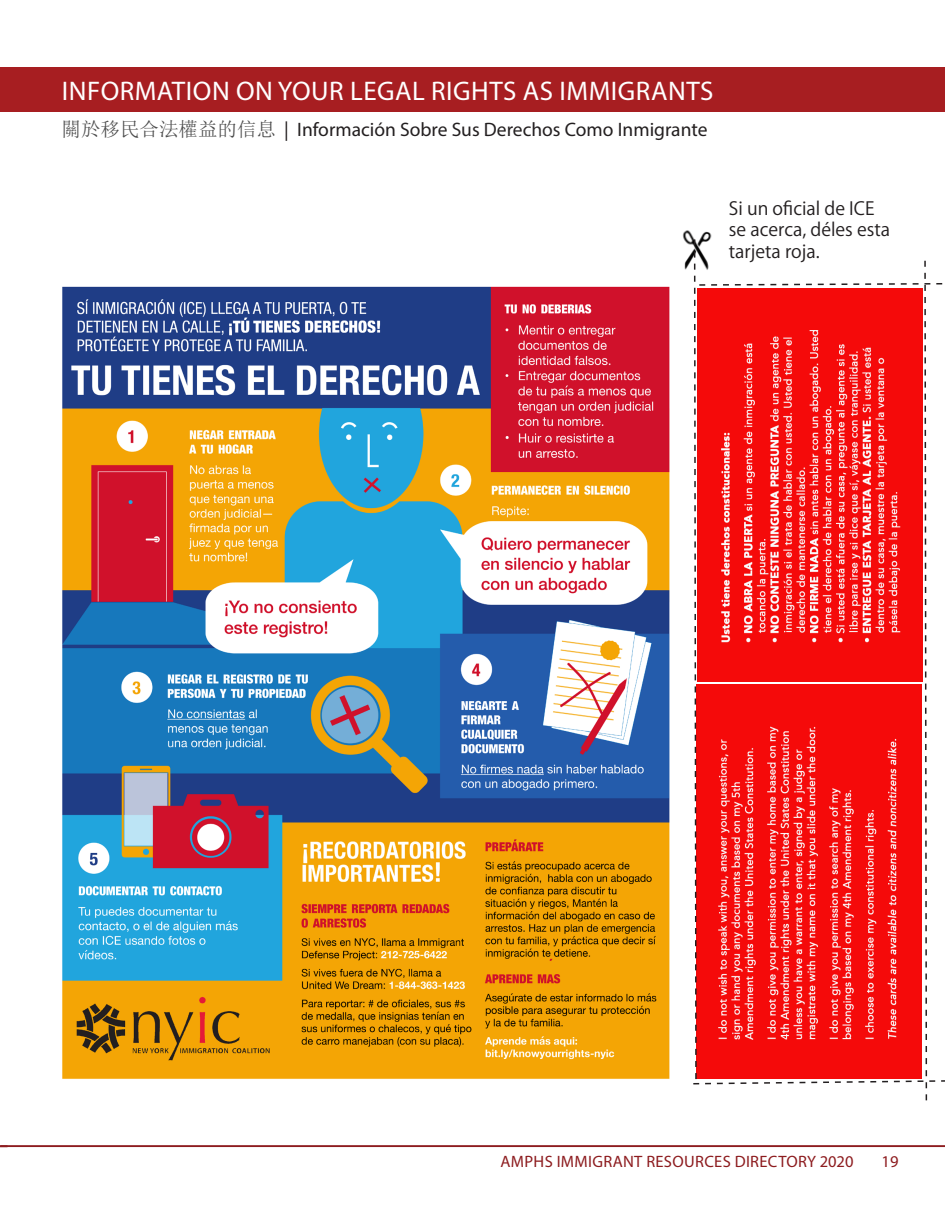
<style>
.page{position:relative;width:945px;height:1215px;background:#fff}
.page>*{position:absolute;margin:0;border:0;box-sizing:border-box;transform-origin:0 0}
.t1{font:27px "Myriad Pro";letter-spacing:.02em;color:#fff}
.t2{font:19.5px "Myriad Pro";color:#231f20}
.t3{font:18px "Koz Go Pr 6 N";color:#231f20}
.t4{font:16.5px "Myriad Pro";letter-spacing:.02em;color:#8d1c1f}
.s1{font-family:"Sim Sun";color:#4b4b4b}
</style>
<div class="page">
<div style="left:0;top:68px;width:945px;height:44px;background:#a71e21"></div>
<img style="left:682px;top:230px;width:30px;height:40px">
<svg style="left:692px;top:238px;width:253px;height:863px"></svg>
<img style="left:698px;top:288px;width:224px;height:394px">
<img style="left:62px;top:286px;width:608px;height:793px">
<hr style="left:0;top:1145px;width:945px;height:2px;background:#8d1c1f">
<h1 class="t1" style="left:62px;top:74px;width:653px">INFORMATION ON YOUR LEGAL RIGHTS AS IMMIGRANTS</h1>
<p class="t2" style="left:62px;top:117px;width:648px"><span class="s1">關於移民合法權益的信息</span> | Información Sobre Sus Derechos Como Inmigrante</p>
<p class="t3" style="left:729px;top:198px;width:147px">Si un oficial de ICE</p>
<p class="t3" style="left:729px;top:220px;width:163px">se acerca, déles esta</p>
<p class="t3" style="left:729px;top:241px;width:92px">tarjeta roja.</p>
<p class="t4" style="left:501px;top:1152px;width:355px">AMPHS IMMIGRANT RESOURCES DIRECTORY 2020</p>
<p class="t4" style="left:882px;top:1152px;width:18px">19</p>
</div>
